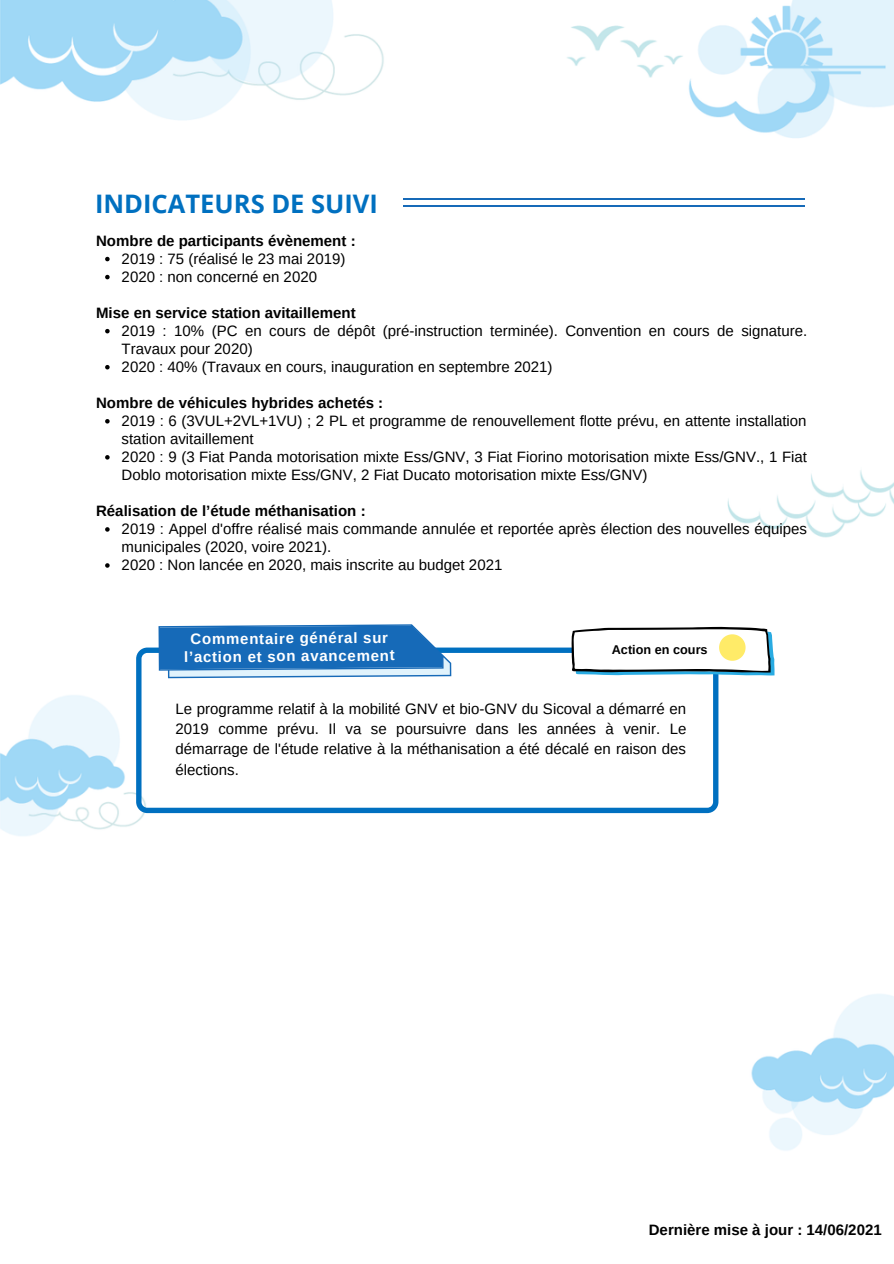
<style>
.page{position:relative;width:894px;height:1264px;background:#fff}
.page>*{position:absolute;margin:0;border:0;box-sizing:border-box;transform-origin:0 0}
.t1{font:700 25.5px "Open Sans";color:#0070c0}
.t2{font:15px/18px "Arimo";color:#000}
.t3{font:700 15px "Arimo";color:#000}
.t4{font:700 15px/17.9px "Arimo";color:#fff;text-align:center}
.t5{font:700 12.6px "Arimo";color:#000}
</style>
<div class="page">
<img style="left:0;top:0;width:893px;height:1151px">
<hr style="left:230px;top:199px;width:575px;height:1px;background:#166ab8">
<hr style="left:230px;top:205px;width:575px;height:1px;background:#166ab8">
<div style="left:89px;top:181px;width:314px;height:50px;background:#fff"></div>
<svg style="left:105px;top:257px;width:5px;height:4px"></svg>
<svg style="left:105px;top:275px;width:5px;height:4px"></svg>
<svg style="left:105px;top:329px;width:5px;height:4px"></svg>
<svg style="left:105px;top:365px;width:5px;height:4px"></svg>
<svg style="left:105px;top:419px;width:5px;height:4px"></svg>
<svg style="left:105px;top:455px;width:5px;height:4px"></svg>
<svg style="left:105px;top:527px;width:5px;height:4px"></svg>
<svg style="left:105px;top:563px;width:5px;height:4px"></svg>
<svg style="left:136px;top:647px;width:582px;height:166px"></svg>
<svg style="left:158px;top:624px;width:293px;height:54px;background:#4186c6"></svg>
<svg style="left:571px;top:627px;width:203px;height:48px"></svg>
<p class="t1" style="left:95px;top:186px;width:284px">INDICATEURS DE SUIVI</p>
<p class="t2" style="left:122px;top:249px;width:225px">2019 : 75 (réalisé le 23 mai 2019)</p>
<p class="t2" style="left:122px;top:267px;width:197px">2020 : non concerné en 2020</p>
<p class="t3" style="left:96px;top:232px;width:261px">Nombre de participants évènement :</p>
<p class="t3" style="left:96px;top:304px;width:261px">Mise en service station avitaillement</p>
<p class="t2" style="left:122px;top:321px;width:687px">2019 : 10% (PC en cours de dépôt (pré-instruction terminée). Convention en cours de signature.<br>Travaux pour 2020)</p>
<p class="t2" style="left:122px;top:357px;width:432px">2020 : 40% (Travaux en cours, inauguration en septembre 2021)</p>
<p class="t2" style="left:122px;top:411px;width:686px">2019 : 6 (3VUL+2VL+1VU) ; 2 PL et programme de renouvellement flotte prévu, en attente installation station avitaillement</p>
<p class="t2" style="left:122px;top:447px;width:686px">2020 : 9 (3 Fiat Panda motorisation mixte Ess/GNV, 3 Fiat Fiorino motorisation mixte Ess/GNV., 1 Fiat<br>Doblo motorisation mixte Ess/GNV, 2 Fiat Ducato motorisation mixte Ess/GNV)</p>
<p class="t2" style="left:122px;top:519px;width:686px">2019 : Appel d'offre réalisé mais commande annulée et reportée après élection des nouvelles équipes municipales (2020, voire 2021).</p>
<p class="t2" style="left:122px;top:556px;width:382px">2020 : Non lancée en 2020, mais inscrite au budget 2021</p>
<p class="t3" style="left:96px;top:394px;width:288px">Nombre de véhicules hybrides achetés :</p>
<p class="t3" style="left:96px;top:502px;width:271px">Réalisation de l’étude méthanisation :</p>
<p class="t4" style="left:184px;top:631px;width:212px;rotate:-1deg">Commentaire général sur l’action et son avancement</p>
<p class="t5" style="left:611px;top:642px;width:97px">Action en cours</p>
<p class="t2" style="left:175px;top:698px;width:512px;line-height:20.2px;text-align:justify">Le programme relatif à la mobilité GNV et bio-GNV du Sicoval a démarré en 2019 comme prévu. Il va se poursuivre dans les années à venir. Le démarrage de l'étude relative à la méthanisation a été décalé en raison des élections.</p>
<p class="t3" style="left:648px;top:1220px;width:234px">Dernière mise à jour : 14/06/2021</p>
</div>
